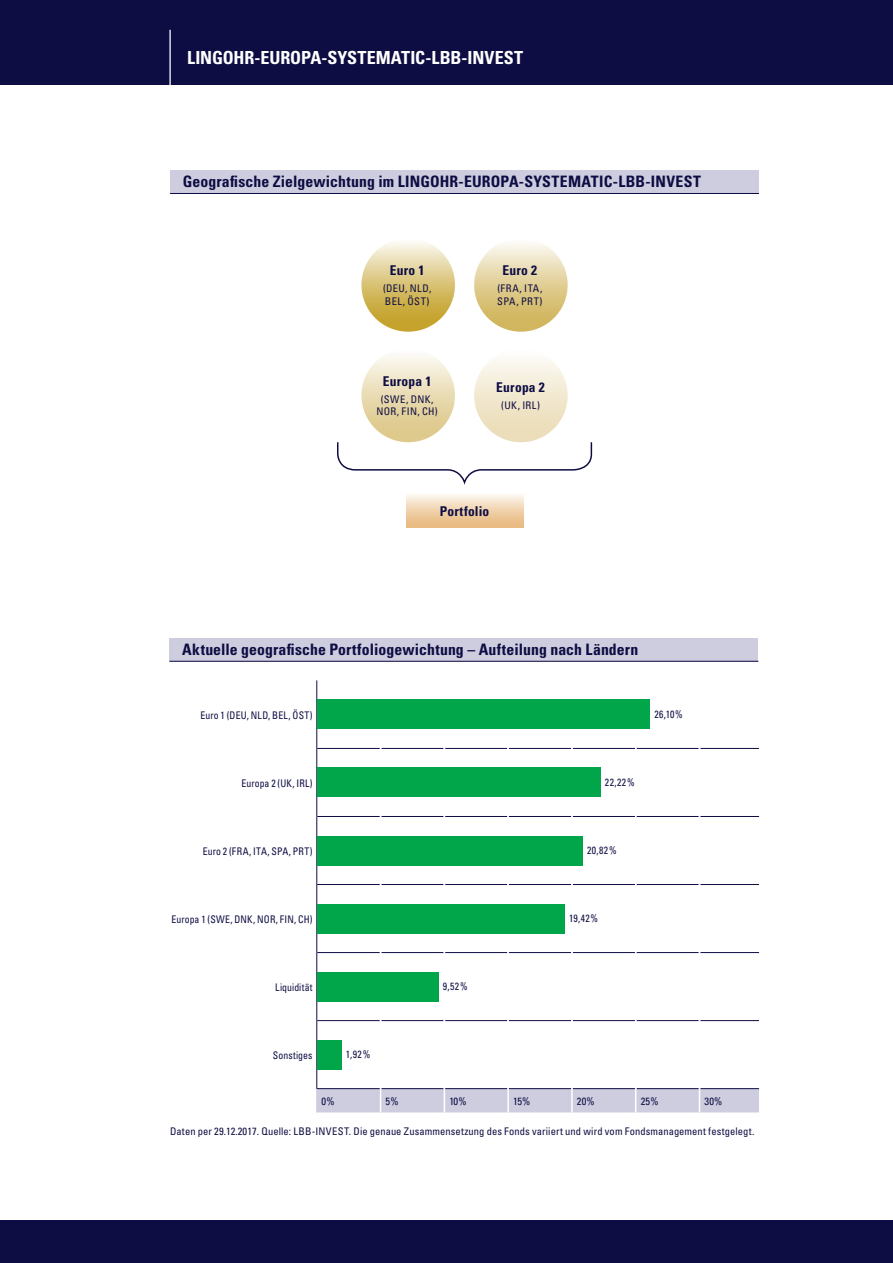
<style>
.page{position:relative;width:893px;height:1263px;background:#fff}
.page>*{position:absolute;margin:0;border:0;box-sizing:border-box;transform-origin:0 0}
.t1{font:700 condensed 18px "Univers";letter-spacing:-.005em;color:#fff}
.t2{font:700 condensed 15.75px "Univers";letter-spacing:.005em;color:#0e0d43}
.t3{font:700 condensed 13.5px "Univers";letter-spacing:.015em;color:#0e0d43}
.t4{font:condensed 10.5px "Univers";letter-spacing:.01em;color:#0e0d43}
.t5{font:condensed 10.5px "Univers";letter-spacing:.01em;color:#0e0d43;scale:.93 1}
.t6{font:condensed 10.5px/12.6px "Univers";letter-spacing:.03em;color:#0e0d43;text-align:center}
.t7{font:condensed 10.5px/12.6px "Univers";letter-spacing:.04em;color:#0e0d43}
.t8{font:condensed 10.5px/12.6px "Univers";letter-spacing:.045em;color:#0e0d43}
</style>
<div class="page">
<div style="left:0;top:0;width:893px;height:85px;background:#0e0d43"></div>
<div style="left:0;top:1220px;width:893px;height:43px;background:#0e0d43"></div>
<hr style="left:169px;top:30px;width:2px;height:55px;background:#fff">
<div style="left:170px;top:170px;width:589px;height:23px;background:#cdcddf"></div>
<hr style="left:170px;top:193px;width:589px;height:1px;background:#0e0d43">
<div style="left:169px;top:638px;width:589px;height:23px;background:#cdcddf"></div>
<hr style="left:169px;top:661px;width:589px;height:1px;background:#0e0d43">
<hr style="left:316px;top:680px;width:1px;height:68px;background:#0e0d43">
<hr style="left:316px;top:748px;width:1px;height:68px;background:#0e0d43">
<hr style="left:317px;top:748px;width:63px;height:1px;background:#0e0d43">
<hr style="left:381px;top:748px;width:63px;height:1px;background:#0e0d43">
<hr style="left:445px;top:748px;width:62px;height:1px;background:#0e0d43">
<hr style="left:509px;top:748px;width:62px;height:1px;background:#0e0d43">
<hr style="left:573px;top:748px;width:62px;height:1px;background:#0e0d43">
<hr style="left:636px;top:748px;width:63px;height:1px;background:#0e0d43">
<hr style="left:700px;top:748px;width:59px;height:1px;background:#0e0d43">
<hr style="left:316px;top:816px;width:1px;height:68px;background:#0e0d43">
<hr style="left:317px;top:816px;width:63px;height:1px;background:#0e0d43">
<hr style="left:381px;top:816px;width:63px;height:1px;background:#0e0d43">
<hr style="left:445px;top:816px;width:62px;height:1px;background:#0e0d43">
<hr style="left:509px;top:816px;width:62px;height:1px;background:#0e0d43">
<hr style="left:573px;top:816px;width:62px;height:1px;background:#0e0d43">
<hr style="left:636px;top:816px;width:63px;height:1px;background:#0e0d43">
<hr style="left:700px;top:816px;width:59px;height:1px;background:#0e0d43">
<hr style="left:316px;top:884px;width:1px;height:68px;background:#0e0d43">
<hr style="left:317px;top:884px;width:63px;height:1px;background:#0e0d43">
<hr style="left:381px;top:884px;width:63px;height:1px;background:#0e0d43">
<hr style="left:445px;top:884px;width:62px;height:1px;background:#0e0d43">
<hr style="left:509px;top:884px;width:62px;height:1px;background:#0e0d43">
<hr style="left:573px;top:884px;width:62px;height:1px;background:#0e0d43">
<hr style="left:636px;top:884px;width:63px;height:1px;background:#0e0d43">
<hr style="left:700px;top:884px;width:59px;height:1px;background:#0e0d43">
<hr style="left:316px;top:952px;width:1px;height:68px;background:#0e0d43">
<hr style="left:316px;top:1020px;width:1px;height:68px;background:#0e0d43">
<hr style="left:317px;top:952px;width:63px;height:1px;background:#0e0d43">
<hr style="left:317px;top:1020px;width:63px;height:1px;background:#0e0d43">
<hr style="left:381px;top:952px;width:63px;height:1px;background:#0e0d43">
<hr style="left:381px;top:1020px;width:63px;height:1px;background:#0e0d43">
<hr style="left:445px;top:952px;width:62px;height:1px;background:#0e0d43">
<hr style="left:509px;top:952px;width:62px;height:1px;background:#0e0d43">
<hr style="left:573px;top:952px;width:62px;height:1px;background:#0e0d43">
<hr style="left:636px;top:952px;width:63px;height:1px;background:#0e0d43">
<hr style="left:700px;top:952px;width:59px;height:1px;background:#0e0d43">
<hr style="left:445px;top:1020px;width:62px;height:1px;background:#0e0d43">
<hr style="left:509px;top:1020px;width:62px;height:1px;background:#0e0d43">
<hr style="left:573px;top:1020px;width:62px;height:1px;background:#0e0d43">
<hr style="left:636px;top:1020px;width:63px;height:1px;background:#0e0d43">
<hr style="left:700px;top:1020px;width:59px;height:1px;background:#0e0d43">
<hr style="left:316px;top:1088px;width:64px;height:1px;background:#0e0d43">
<hr style="left:381px;top:1088px;width:63px;height:1px;background:#0e0d43">
<hr style="left:445px;top:1088px;width:62px;height:1px;background:#0e0d43">
<hr style="left:509px;top:1088px;width:62px;height:1px;background:#0e0d43">
<hr style="left:573px;top:1088px;width:62px;height:1px;background:#0e0d43">
<hr style="left:636px;top:1088px;width:63px;height:1px;background:#0e0d43">
<hr style="left:700px;top:1088px;width:59px;height:1px;background:#0e0d43">
<svg style="left:316px;top:1089px;width:443px;height:23px;background:#ccccde"></svg>
<div style="left:406px;top:493px;width:117px;height:34px;background:linear-gradient(to bottom,#fcf7f0,#e7b779)"></div>
<svg style="left:337px;top:441px;width:256px;height:43px"></svg>
<svg style="left:361px;top:238px;width:94px;height:94px;background:#dac57c"></svg>
<svg style="left:474px;top:238px;width:94px;height:94px;background:#e2d19b"></svg>
<div style="left:361px;top:349px;width:94px;height:93px;background:linear-gradient(to bottom,#fcfaf5,#dac27c);border-radius:50%"></div>
<div style="left:474px;top:349px;width:94px;height:93px;background:linear-gradient(to bottom,#fdfbf9,#e9d9b0);border-radius:50%"></div>
<div style="left:317px;top:1040px;width:25px;height:29px;background:#00a649"></div>
<div style="left:317px;top:972px;width:122px;height:29px;background:#00a649"></div>
<div style="left:317px;top:904px;width:248px;height:29px;background:#00a649"></div>
<div style="left:317px;top:836px;width:266px;height:29px;background:#00a649"></div>
<div style="left:317px;top:767px;width:284px;height:30px;background:#00a649"></div>
<div style="left:317px;top:699px;width:333px;height:30px;background:#00a649"></div>
<h1 class="t1" style="left:187px;top:46px;width:338px">LINGOHR-EUROPA-SYSTEMATIC-LBB-INVEST</h1>
<h2 class="t2" style="left:183px;top:172px;width:520px">Geografische Zielgewichtung im LINGOHR-EUROPA-SYSTEMATIC-LBB-INVEST</h2>
<p class="t3" style="left:390px;top:262px;width:36px">Euro 1</p>
<p class="t7" style="left:383px;top:282px;width:50px">(DEU, NLD,<br>BEL, ÖST)</p>
<p class="t3" style="left:383px;top:373px;width:50px">Europa 1</p>
<p class="t6" style="left:377px;top:392px;width:63px">(SWE, DNK,<br>NOR, FIN, CH)</p>
<p class="t3" style="left:502px;top:262px;width:36px">Euro 2</p>
<p class="t8" style="left:497px;top:282px;width:47px">(FRA, ITA,<br>SPA, PRT)</p>
<p class="t3" style="left:496px;top:379px;width:50px">Europa 2</p>
<p class="t4" style="left:501px;top:399px;width:40px">(UK, IRL)</p>
<p class="t3" style="left:440px;top:502px;width:51px">Portfolio</p>
<h2 class="t2" style="left:182px;top:640px;width:458px">Aktuelle geografische Portfoliogewichtung – Aufteilung nach Ländern</h2>
<p class="t5" style="left:200px;top:708px;width:122px">Euro 1 (DEU, NLD, BEL, ÖST)</p>
<p class="t5" style="left:654px;top:708px;width:32px">26,10%</p>
<p class="t5" style="left:241px;top:776px;width:78px">Europa 2 (UK, IRL)</p>
<p class="t5" style="left:203px;top:844px;width:120px">Euro 2 (FRA, ITA, SPA, PRT)</p>
<p class="t5" style="left:605px;top:776px;width:34px">22,22%</p>
<p class="t5" style="left:587px;top:844px;width:33px">20,82%</p>
<p class="t5" style="left:171px;top:912px;width:153px">Europa 1 (SWE, DNK, NOR, FIN, CH)</p>
<p class="t5" style="left:569px;top:912px;width:33px">19,42%</p>
<p class="t5" style="left:275px;top:980px;width:42px">Liquidität</p>
<p class="t5" style="left:443px;top:980px;width:28px">9,52%</p>
<p class="t5" style="left:273px;top:1048px;width:44px">Sonstiges</p>
<p class="t5" style="left:346px;top:1048px;width:28px">1,92%</p>
<p class="t4" style="left:321px;top:1094px;width:15px">0%</p>
<p class="t4" style="left:386px;top:1094px;width:15px">5%</p>
<p class="t4" style="left:449px;top:1094px;width:19px">10%</p>
<p class="t4" style="left:513px;top:1094px;width:19px">15%</p>
<p class="t4" style="left:577px;top:1094px;width:19px">20%</p>
<p class="t4" style="left:641px;top:1094px;width:19px">25%</p>
<p class="t4" style="left:704px;top:1094px;width:19px">30%</p>
<p class="t4" style="left:170px;top:1125px;width:586px">Daten per 29.12.2017. Quelle: LBB-INVEST. Die genaue Zusammensetzung des Fonds variiert und wird vom Fondsmanagement festgelegt.</p>
</div>
